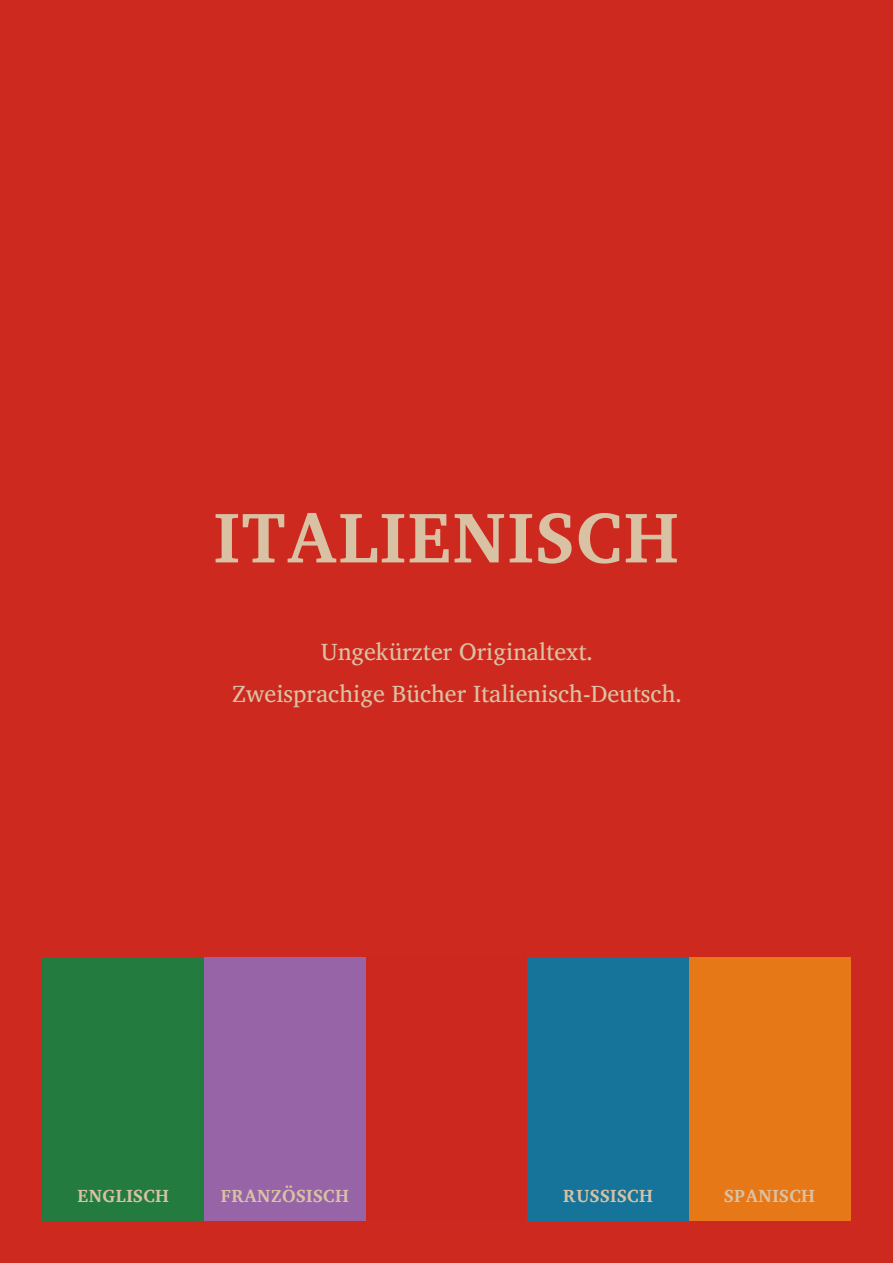
<style>
.page{position:relative;width:893px;height:1263px;background:#ce291f}
.page>*{position:absolute;margin:0;border:0;box-sizing:border-box;transform-origin:0 0}
.t1{font:700 72px "Charis SIL";letter-spacing:.025em;color:#d9c2a4}
.t2{font:24px/42px "Charis SIL";color:#d9c2a4;text-align:center}
.t3{font:700 18px "Charis SIL";letter-spacing:.025em;color:#d9c2a4}
</style>
<div class="page">
<div style="left:43px;top:957px;width:161px;height:263px;background:#237b40"></div>
<div style="left:204px;top:957px;width:162px;height:263px;background:#9664a7"></div>
<div style="left:689px;top:957px;width:161px;height:263px;background:#e77818"></div>
<div style="left:527px;top:957px;width:162px;height:263px;background:#16739a"></div>
<h1 class="t1" style="left:214px;top:495px;width:467px">ITALIENISCH</h1>
<p class="t2" style="left:232px;top:631px;width:452px">Ungekürzter Originaltext.<br>Zweisprachige Bücher Italienisch-Deutsch.</p>
<p class="t3" style="left:78px;top:1185px;width:93px">ENGLISCH</p>
<p class="t3" style="left:221px;top:1185px;width:130px">FRANZÖSISCH</p>
<p class="t3" style="left:563px;top:1185px;width:91px">RUSSISCH</p>
<p class="t3" style="left:724px;top:1185px;width:92px">SPANISCH</p>
</div>
